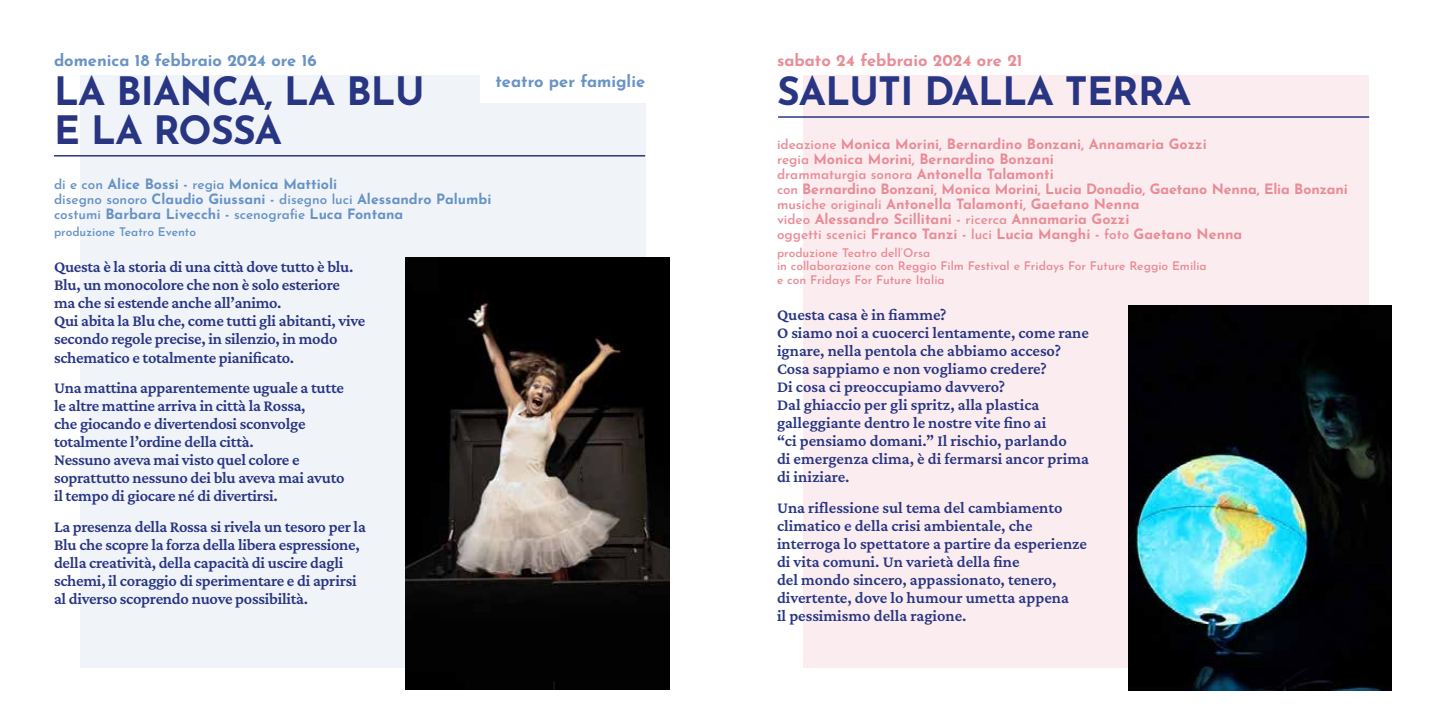
<style>
.page{position:relative;width:1446px;height:723px;background:#fff}
.page>*{position:absolute;margin:0;border:0;box-sizing:border-box;transform-origin:0 0}
.t1{font:700 39px/39px "Josefin Sans";letter-spacing:-.02em;color:#283583}
.t2{font:600 16.5px/18px "Crimson Pro";letter-spacing:-.015em;color:#283583}
.t3{font:700 16.5px "Josefin Sans";color:#6893c5}
.t4{font:700 16.5px "Josefin Sans";color:#e98c97}
.t5{font:700 14.25px/15px "Josefin Sans";color:#e98c97}
.t6{font:700 14.25px/15px "Josefin Sans";color:#6893c5}
.t7{font:600 13.5px "Josefin Sans";color:#e98c97}
.t8{font:600 12px/13.5px "Josefin Sans";color:#e98c97}
.t9{font:600 12px "Josefin Sans";color:#6893c5}
.s1{font-weight:600;font-size:13.5px}
.s2{font-weight:700;font-size:14.25px}
</style>
<div class="page">
<div style="left:80px;top:75px;width:565px;height:593px;background:#f0f4f9"></div>
<hr style="left:54px;top:155px;width:591px;height:2px;background:#283583">
<img style="left:406px;top:258px;width:263px;height:431px">
<div style="left:803px;top:75px;width:565px;height:593px;background:#fbedef"></div>
<hr style="left:778px;top:116px;width:591px;height:2px;background:#283583">
<img style="left:1128px;top:305px;width:264px;height:385px">
<div style="left:480px;top:0;width:171px;height:103px;background:#fff"></div>
<p class="t3" style="left:54px;top:48px;width:264px">domenica 18 febbraio 2024 ore 16</p>
<h1 class="t1" style="left:54px;top:69px;width:372px">LA BIANCA, LA BLU<br>E LA ROSSA</h1>
<p class="t3" style="left:495px;top:69px;width:151px">teatro per famiglie</p>
<p class="t6" style="left:54px;top:175px;width:439px"><span class="s1">di e con</span> Alice Bossi - <span class="s1">regia</span> Monica Mattioli<br><span class="s1">disegno sonoro</span> Claudio Giussani - <span class="s1">disegno luci</span> Alessandro Palumbi <span class="s1">costumi</span> Barbara Livecchi - <span class="s1">scenografie</span> Luca Fontana</p>
<p class="t9" style="left:54px;top:223px;width:144px">produzione Teatro Evento</p>
<p class="t2" style="left:54px;top:258px;width:313px">Questa è la storia di una città dove tutto è blu.<br>Blu, un monocolore che non è solo esteriore ma che si estende anche all’animo.<br>Qui abita la Blu che, come tutti gli abitanti, vive secondo regole precise, in silenzio, in modo schematico e totalmente pianificato.</p>
<p class="t2" style="left:54px;top:379px;width:292px">Una mattina apparentemente uguale a tutte le altre mattine arriva in città la Rossa,<br>che giocando e divertendosi sconvolge totalmente l’ordine della città.<br>Nessuno aveva mai visto quel colore e soprattutto nessuno dei blu aveva mai avuto il tempo di giocare né di divertirsi.</p>
<p class="t2" style="left:54px;top:517px;width:313px">La presenza della Rossa si rivela un tesoro per la Blu che scopre la forza della libera espressione, della creatività, della capacità di uscire dagli schemi, il coraggio di sperimentare e di aprirsi al diverso scoprendo nuove possibilità.</p>
<p class="t4" style="left:777px;top:48px;width:247px">sabato 24 febbraio 2024 ore 21</p>
<h1 class="t1" style="left:777px;top:69px;width:416px">SALUTI DALLA TERRA</h1>
<p class="t5" style="left:777px;top:135px;width:431px"><span class="s1">ideazione</span> Monica Morini, Bernardino Bonzani, Annamaria Gozzi <span class="s1">regia</span> Monica Morini, Bernardino Bonzani</p>
<p class="t7" style="left:777px;top:164px;width:278px">drammaturgia sonora <span class="s2">Antonella Talamonti</span></p>
<p class="t5" style="left:777px;top:180px;width:572px"><span class="s1">con</span> Bernardino Bonzani, Monica Morini, Lucia Donadio, Gaetano Nenna, Elia Bonzani <span class="s1">musiche originali</span> Antonella Talamonti, Gaetano Nenna<br><span class="s1">video</span> Alessandro Scillitani - <span class="s1">ricerca</span> Annamaria Gozzi<br><span class="s1">oggetti scenici</span> Franco Tanzi - <span class="s1">luci</span> Lucia Manghi - <span class="s1">foto</span> Gaetano Nenna</p>
<p class="t8" style="left:777px;top:245px;width:431px">produzione Teatro dell’Orsa<br>in collaborazione con Reggio Film Festival e Fridays For Future Reggio Emilia e con Fridays For Future Italia</p>
<p class="t2" style="left:777px;top:305px;width:313px">Questa casa è in fiamme?<br>O siamo noi a cuocerci lentamente, come rane ignare, nella pentola che abbiamo acceso?<br>Cosa sappiamo e non vogliamo credere?<br>Di cosa ci preoccupiamo davvero?<br>Dal ghiaccio per gli spritz, alla plastica galleggiante dentro le nostre vite fino ai<br>“ci pensiamo domani.” Il rischio, parlando<br>di emergenza clima, è di fermarsi ancor prima di iniziare.</p>
<p class="t2" style="left:777px;top:498px;width:312px">Una riflessione sul tema del cambiamento climatico e della crisi ambientale, che interroga lo spettatore a partire da esperienze di vita comuni. Un varietà della fine<br>del mondo sincero, appassionato, tenero, divertente, dove lo humour umetta appena<br>il pessimismo della ragione.</p>
</div>
